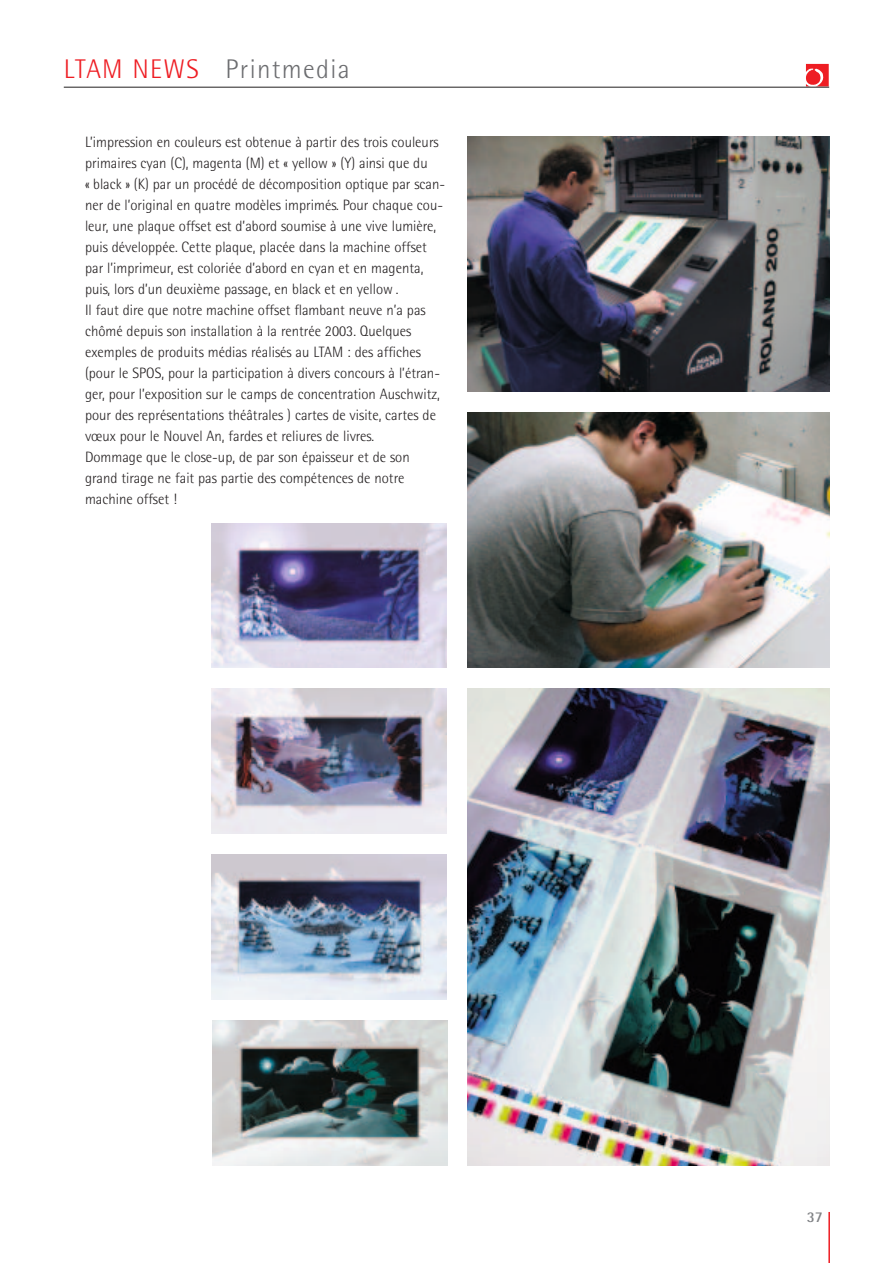
<style>
.page{position:relative;width:893px;height:1263px;background:#fff}
.page>*{position:absolute;margin:0;border:0;box-sizing:border-box;transform-origin:0 0}
.t1{font:300 27px "Rotis Semi Sans";letter-spacing:.05em;color:#6c6d70}
.t2{font:300 15px/21px "Rotis Semi Sans";color:#231f20}
.t3{font:700 15px "Rotis Semi Sans";color:#808285}
.s1{color:#ee1d23}
</style>
<div class="page">
<svg style="left:806px;top:64px;width:23px;height:23px"></svg>
<img style="left:212px;top:689px;width:234px;height:144px">
<img style="left:212px;top:855px;width:234px;height:144px">
<img style="left:213px;top:1020px;width:234px;height:145px">
<img style="left:212px;top:523px;width:234px;height:145px">
<img style="left:468px;top:412px;width:361px;height:256px">
<img style="left:468px;top:136px;width:361px;height:255px">
<img style="left:468px;top:689px;width:361px;height:476px">
<hr style="left:64px;top:87px;width:765px;height:1px;background:#231f20">
<hr style="left:828px;top:1212px;width:2px;height:51px;background:#ee1d23">
<h1 class="t1" style="left:64px;top:60px;width:287px"><span class="s1">LTAM NEWS</span> Printmedia</h1>
<p class="t2" style="left:85px;top:133px;width:362px">L’impression en couleurs est obtenue à partir des trois couleurs primaires cyan (C), magenta (M) et « yellow » (Y) ainsi que du<br>« black » (K) par un procédé de décomposition optique par scan&shy;ner de l’original en quatre modèles imprimés. Pour chaque cou&shy;leur, une plaque offset est d’abord soumise à une vive lumière, puis développée. Cette plaque, placée dans la machine offset par l’imprimeur, est coloriée d’abord en cyan et en magenta, puis, lors d’un deuxième passage, en black et en yellow .<br>Il faut dire que notre machine offset flambant neuve n’a pas chômé depuis son installation à la rentrée 2003. Quelques exemples de produits médias réalisés au LTAM : des affiches (pour le SPOS, pour la participation à divers concours à l’étran&shy;ger, pour l’exposition sur le camps de concentration Auschwitz, pour des représentations théâtrales ) cartes de visite, cartes de vœux pour le Nouvel An, fardes et reliures de livres.<br>Dommage que le close-up, de par son épaisseur et de son grand tirage ne fait pas partie des compétences de notre machine offset !</p>
<p class="t3" style="left:807px;top:1212px;width:18px">37</p>
</div>
